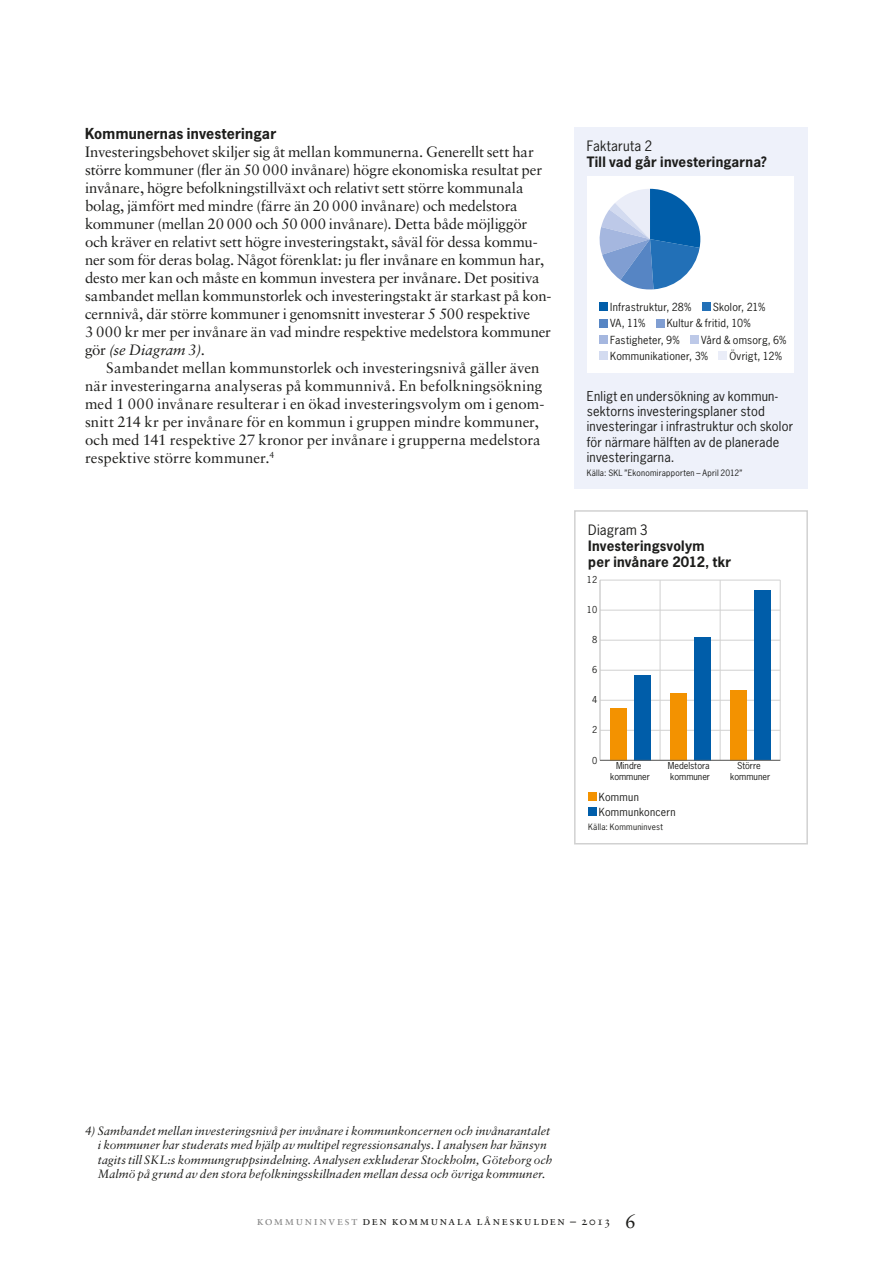
<style>
.page{position:relative;width:893px;height:1263px;background:#fff}
.page>*{position:absolute;margin:0;border:0;box-sizing:border-box;transform-origin:0 0}
.t1{font:15px/18px "Sabon LT Std";color:#1d1d1b}
.t2{font:700 14.25px "News Gothic Std";letter-spacing:.015em;color:#1d1d1b}
.t3{font:700 13.5px/16.2px "News Gothic Std";letter-spacing:.015em;color:#1d1d1b}
.t4{font:13.5px "News Gothic Std";letter-spacing:.015em;color:#1d1d1b}
.t5{font:12.75px/15.3px "News Gothic Std";letter-spacing:.015em;color:#1d1d1b}
.t6{font:italic 12px/14.4px "Sabon LT Std";letter-spacing:.005em;color:#1d1d1b}
.t7{font:12px "Sabon LT Std";letter-spacing:.135em;color:#1d1d1b}
.t8{font:10.5px/16.4px "News Gothic Std";letter-spacing:.025em;color:#1d1d1b}
.t9{font:9px/10.8px "News Gothic Std";color:#1d1d1b;text-align:center}
.t10{font:8.25px "News Gothic Std";letter-spacing:.03em;color:#1d1d1b}
.s1{font-style:italic}
.s2{color:#878787}
.s3{font-size:19.5px}
</style>
<div class="page">
<div style="left:574px;top:128px;width:234px;height:361px;background:#eef1fa"></div>
<div style="left:587px;top:176px;width:207px;height:196px;background:#fff"></div>
<div style="left:588px;top:793px;width:9px;height:8px;background:#f39200"></div>
<div style="left:588px;top:808px;width:9px;height:8px;background:#005da9"></div>
<div style="left:574px;top:510px;width:234px;height:334px;border:2px solid #d1d1d1"></div>
<hr style="left:660px;top:580px;width:1px;height:180px;background:#d1d1d1">
<hr style="left:720px;top:580px;width:1px;height:180px;background:#d1d1d1">
<hr style="left:780px;top:580px;width:1px;height:180px;background:#d1d1d1">
<hr style="left:600px;top:580px;width:1px;height:180px;background:#d1d1d1">
<hr style="left:600px;top:730px;width:180px;height:1px;background:#d1d1d1">
<hr style="left:600px;top:700px;width:180px;height:1px;background:#d1d1d1">
<hr style="left:600px;top:670px;width:180px;height:1px;background:#d1d1d1">
<hr style="left:600px;top:640px;width:180px;height:1px;background:#d1d1d1">
<hr style="left:600px;top:610px;width:180px;height:1px;background:#d1d1d1">
<hr style="left:600px;top:580px;width:180px;height:1px;background:#d1d1d1">
<div style="left:634px;top:675px;width:16px;height:85px;background:#005da9"></div>
<div style="left:694px;top:637px;width:16px;height:123px;background:#005da9"></div>
<div style="left:754px;top:591px;width:17px;height:169px;background:#005da9"></div>
<div style="left:610px;top:708px;width:16px;height:52px;background:#f39200"></div>
<div style="left:670px;top:693px;width:16px;height:67px;background:#f39200"></div>
<div style="left:730px;top:690px;width:17px;height:70px;background:#f39200"></div>
<hr style="left:600px;top:760px;width:180px;height:1px;background:#646463">
<div style="left:600px;top:303px;width:8px;height:8px;background:#005da9"></div>
<div style="left:702px;top:303px;width:8px;height:8px;background:#2270b7"></div>
<div style="left:600px;top:319px;width:8px;height:8px;background:#5685c4"></div>
<div style="left:656px;top:319px;width:8px;height:8px;background:#809ed2"></div>
<div style="left:600px;top:335px;width:8px;height:9px;background:#a5b7df"></div>
<div style="left:690px;top:335px;width:9px;height:9px;background:#bdc9e8"></div>
<div style="left:600px;top:352px;width:8px;height:8px;background:#d3dbf0"></div>
<div style="left:719px;top:352px;width:8px;height:8px;background:#eaedf8"></div>
<svg style="left:600px;top:189px;width:100px;height:100px"></svg>
<p class="t2" style="left:85px;top:124px;width:193px">Kommunernas investeringar</p>
<p class="t1" style="left:85px;top:142px;width:468px">Investeringsbehovet skiljer sig åt mellan kommunerna. Generellt sett har större kommuner (fler än 50 000 invånare) högre ekonomiska resultat per invånare, högre befolkningstillväxt och relativt sett större kommunala bolag, jämfört med mindre (färre än 20 000 invånare) och medelstora kommuner (mellan 20 000 och 50 000 invånare). Detta både möjliggör och kräver en relativt sett högre investeringstakt, såväl för dessa kommu&shy;ner som för deras bolag. Något förenklat: ju fler invånare en kommun har, desto mer kan och måste en kommun investera per invånare. Det positiva sambandet mellan kommunstorlek och investeringstakt är starkast på kon&shy;cernnivå, där större kommuner i genomsnitt investerar 5 500 respektive<br>3 000 kr mer per invånare än vad mindre respektive medelstora kommuner gör <span class="s1">(se Diagram 3).</span></p>
<p class="t1" style="left:85px;top:358px;width:461px;text-indent:21px">Sambandet mellan kommunstorlek och investeringsnivå gäller även när investeringarna analyseras på kommunnivå. En befolkningsökning med 1 000 invånare resulterar i en ökad investeringsvolym om i genom&shy;snitt 214 kr per invånare för en kommun i gruppen mindre kommuner, och med 141 respektive 27 kronor per invånare i grupperna medelstora respektive större kommuner.<sup>4</sup></p>
<p class="t4" style="left:587px;top:137px;width:67px">Faktaruta 2</p>
<p class="t3" style="left:587px;top:154px;width:182px">Till vad går investeringarna?</p>
<p class="t8" style="left:610px;top:299px;width:83px">Infrastruktur, 28%</p>
<p class="t8" style="left:713px;top:299px;width:54px">Skolor, 21%</p>
<p class="t8" style="left:610px;top:315px;width:37px">VA, 11%</p>
<p class="t8" style="left:610px;top:315px;width:142px;text-indent:56px">Kultur &amp; fritid, 10%<br>Fastigheter, 9%</p>
<p class="t8" style="left:610px;top:331px;width:178px;text-indent:91px">Vård &amp; omsorg, 6%<br>Kommunikationer, 3%</p>
<p class="t8" style="left:729px;top:348px;width:54px">Övrigt, 12%</p>
<p class="t5" style="left:587px;top:388px;width:208px">Enligt en undersökning av kommun&shy;sektorns investeringsplaner stod investeringar i infrastruktur och skolor för närmare hälften av de planerade investeringarna.</p>
<p class="t10" style="left:587px;top:468px;width:157px">Källa: SKL ”Ekonomirapporten – April 2012”</p>
<p class="t4" style="left:588px;top:521px;width:61px">Diagram 3</p>
<p class="t3" style="left:588px;top:538px;width:144px">Investeringsvolym<br>per invånare 2012, tkr</p>
<p class="t9" style="left:587px;top:574px;width:12px">12</p>
<p class="t9" style="left:587px;top:604px;width:12px">10</p>
<p class="t9" style="left:592px;top:634px;width:7px">8</p>
<p class="t9" style="left:592px;top:664px;width:7px">6</p>
<p class="t9" style="left:592px;top:694px;width:7px">4</p>
<p class="t9" style="left:592px;top:725px;width:7px">2</p>
<p class="t9" style="left:592px;top:755px;width:7px">0</p>
<p class="t9" style="left:610px;top:761px;width:41px">Mindre kommuner</p>
<p class="t9" style="left:668px;top:761px;width:44px;text-align:left">Medelstora kommuner</p>
<p class="t8" style="left:599px;top:789px;width:78px;line-height:15px">Kommun<br>Kommunkoncern</p>
<p class="t10" style="left:588px;top:822px;width:76px">Källa: Kommuninvest</p>
<p class="t9" style="left:730px;top:761px;width:41px">Större kommuner</p>
<p class="t6" style="left:98px;top:1123px;width:456px;text-indent:-13px">4) Sambandet mellan investeringsnivå per invånare i kommunkoncernen och invånarantalet i kommuner har studerats med hjälp av multipel regressionsanalys. I analysen har hänsyn tagits till SKL:s kommungruppsindelning. Analysen exkluderar Stockholm, Göteborg och Malmö på grund av den stora befolkningsskillnaden mellan dessa och övriga kommuner.</p>
<p class="t7" style="left:257px;top:1214px;width:381px"><span class="s2">kommuninvest</span> DEN KOMMUNALA LÅNESKULDEN – 2013 <span class="s3">6</span></p>
</div>
